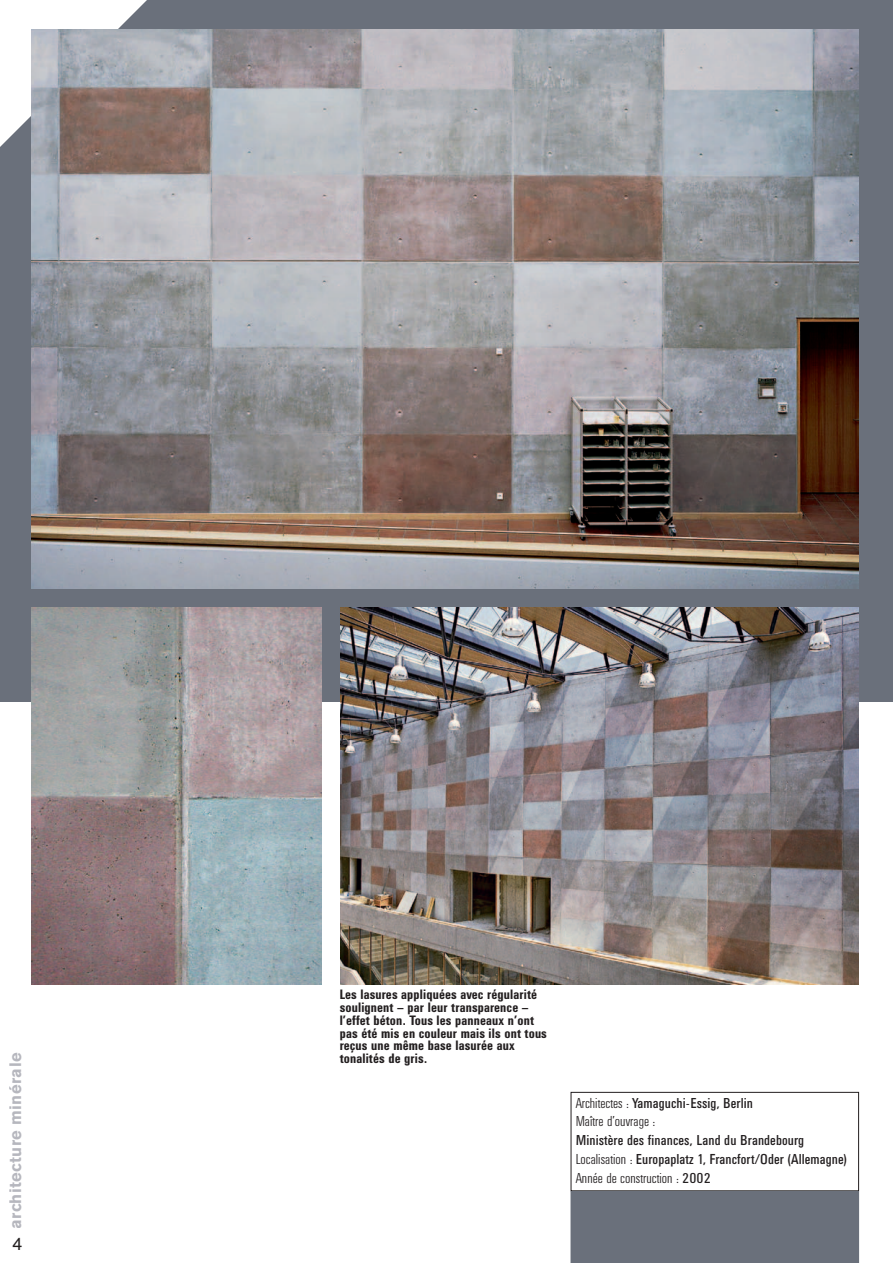
<style>
.page{position:relative;width:893px;height:1263px;background:#fff}
.page>*{position:absolute;margin:0;border:0;box-sizing:border-box;transform-origin:0 0}
.t1{font:18px "Akzidenz Grotesk BE";color:#231f20}
.t2{font:700 16.5px "Akzidenz Grotesk BE";letter-spacing:.025em;color:#b6b7be}
.t3{font:14.25px/18.9px "Univers Condensed BQ";letter-spacing:.005em;color:#231f20}
.t4{font:300 14.25px/18.9px "Univers Condensed BQ";letter-spacing:.005em;color:#231f20}
.t5{font:700 13.5px/12.8px "Univers Condensed BQ";letter-spacing:.01em;color:#231f20}
.s1{font-weight:400}
.s2{font-weight:300}
</style>
<div class="page">
<div style="left:0;top:0;width:893px;height:701px;background:#6a707b"></div>
<img style="left:32px;top:607px;width:289px;height:377px">
<svg style="left:0;top:0;width:147px;height:147px;background:#ecedef"></svg>
<img style="left:32px;top:30px;width:827px;height:559px">
<div style="left:571px;top:1092px;width:288px;height:99px;border:1px solid #231f20"></div>
<div style="left:571px;top:1191px;width:288px;height:72px;background:#6a707b"></div>
<img style="left:340px;top:607px;width:519px;height:377px">
<p class="t2" style="left:6px;top:1228px;width:177px;rotate:-90deg">architecture minérale</p>
<h1 class="t1" style="left:12px;top:1233px;width:12px">4</h1>
<p class="t5" style="left:340px;top:988px;width:209px">Les lasures appliquées avec régularité soulignent – par leur transparence – l’effet béton. Tous les panneaux n’ont pas été mis en couleur mais ils ont tous reçus une même base lasurée aux tonalités de gris.</p>
<p class="t4" style="left:576px;top:1093px;width:179px">Architectes : <span class="s1">Yamaguchi-Essig, Berlin<br></span>Maître d’ouvrage :</p>
<p class="t3" style="left:576px;top:1131px;width:273px">Ministère des finances, Land du Brandebourg<br><span class="s2">Localisation :</span> Europaplatz 1, Francfort/Oder (Allemagne)<br><span class="s2">Année de construction :</span> 2002</p>
</div>
